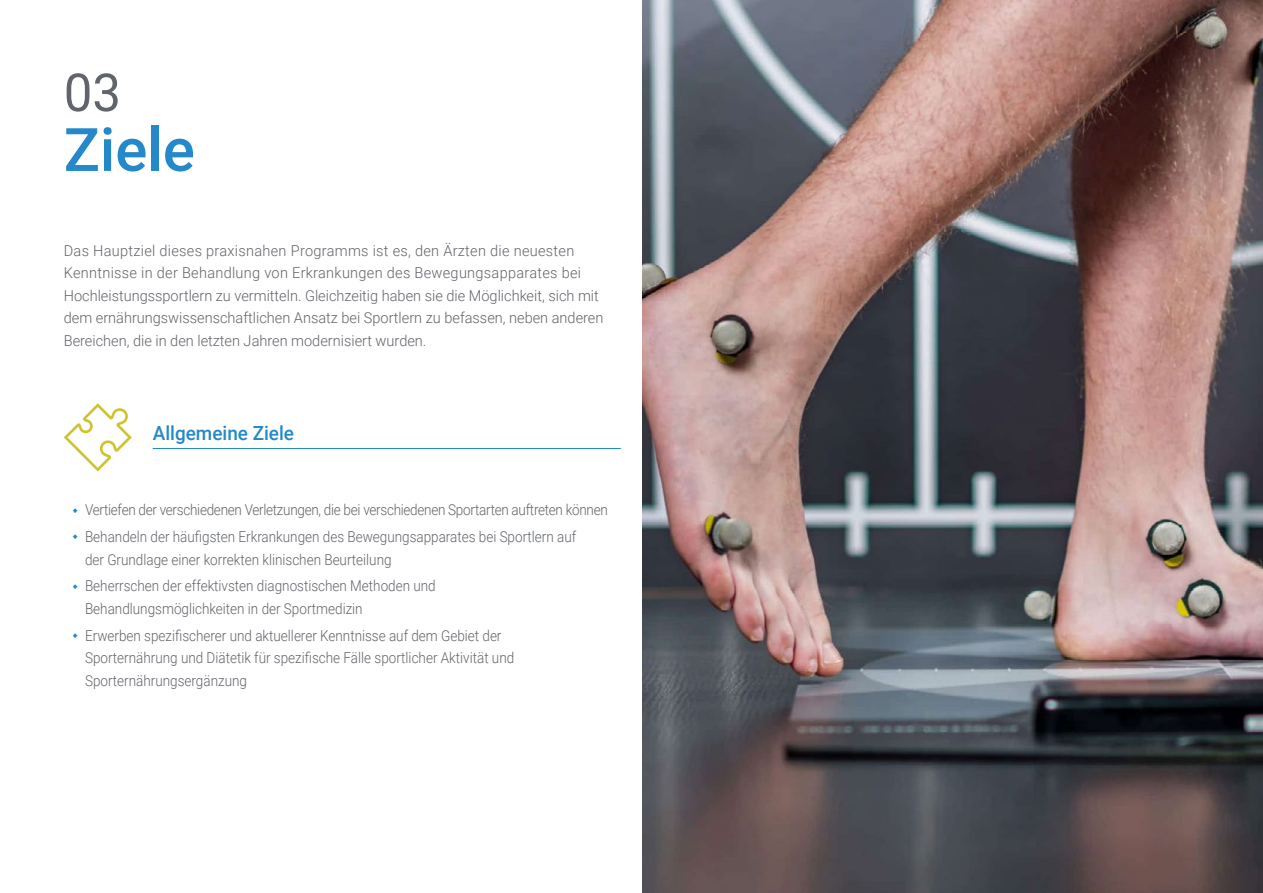
<style>
.page{position:relative;width:1263px;height:893px;background:#fff}
.page>*{position:absolute;margin:0;border:0;box-sizing:border-box;transform-origin:0 0}
.t1{font:500 60px "Roboto";color:#2488c9}
.t2{font:52.5px "Roboto";color:#61646a}
.t3{font:500 19.5px "Roboto";color:#2488c9}
.t4{font:300 15px/22.5px "Roboto";color:#61646a}
.t5{font:300 15px/26.7px "Roboto";color:#61646a;scale:.9 1}
.t6{font:300 15px/26.7px "Roboto";letter-spacing:-.02em;color:#61646a;scale:.9 1}
</style>
<div class="page">
<hr style="left:153px;top:448px;width:468px;height:1px;background:#2488c9">
<svg style="left:64px;top:403px;width:68px;height:69px"></svg>
<img style="left:642px;top:0;width:621px;height:893px">
<h2 class="t2" style="left:64px;top:56px;width:59px">03</h2>
<h1 class="t1" style="left:64px;top:108px;width:133px">Ziele</h1>
<p class="t4" style="left:64px;top:239px;width:541px">Das Hauptziel dieses praxisnahen Programms ist es, den Ärzten die neuesten Kenntnisse in der Behandlung von Erkrankungen des Bewegungsapparates bei Hochleistungssportlern zu vermitteln. Gleichzeitig haben sie die Möglichkeit, sich mit dem ernährungswissenschaftlichen Ansatz bei Sportlern zu befassen, neben anderen Bereichen, die in den letzten Jahren modernisiert wurden.</p>
<h3 class="t3" style="left:153px;top:419px;width:143px">Allgemeine Ziele</h3>
<p class="t6" style="left:85px;top:496px;width:582px">Vertiefen der verschiedenen Verletzungen, die bei verschiedenen Sportarten auftreten können<br>Behandeln der häufigsten Erkrankungen des Bewegungsapparates bei Sportlern auf</p>
<p class="t5" style="left:85px;top:545px;width:391px">der Grundlage einer korrekten klinischen Beurteilung<br>Beherrschen der effektivsten diagnostischen Methoden und</p>
<p class="t5" style="left:85px;top:595px;width:464px">Behandlungsmöglichkeiten in der Sportmedizin<br>Erwerben spezifischerer und aktuellerer Kenntnisse auf dem Gebiet der</p>
<p class="t5" style="left:85px;top:646px;width:478px;line-height:22.5px">Sporternährung und Diätetik für spezifische Fälle sportlicher Aktivität und<br>Sporternährungsergänzung</p>
</div>
